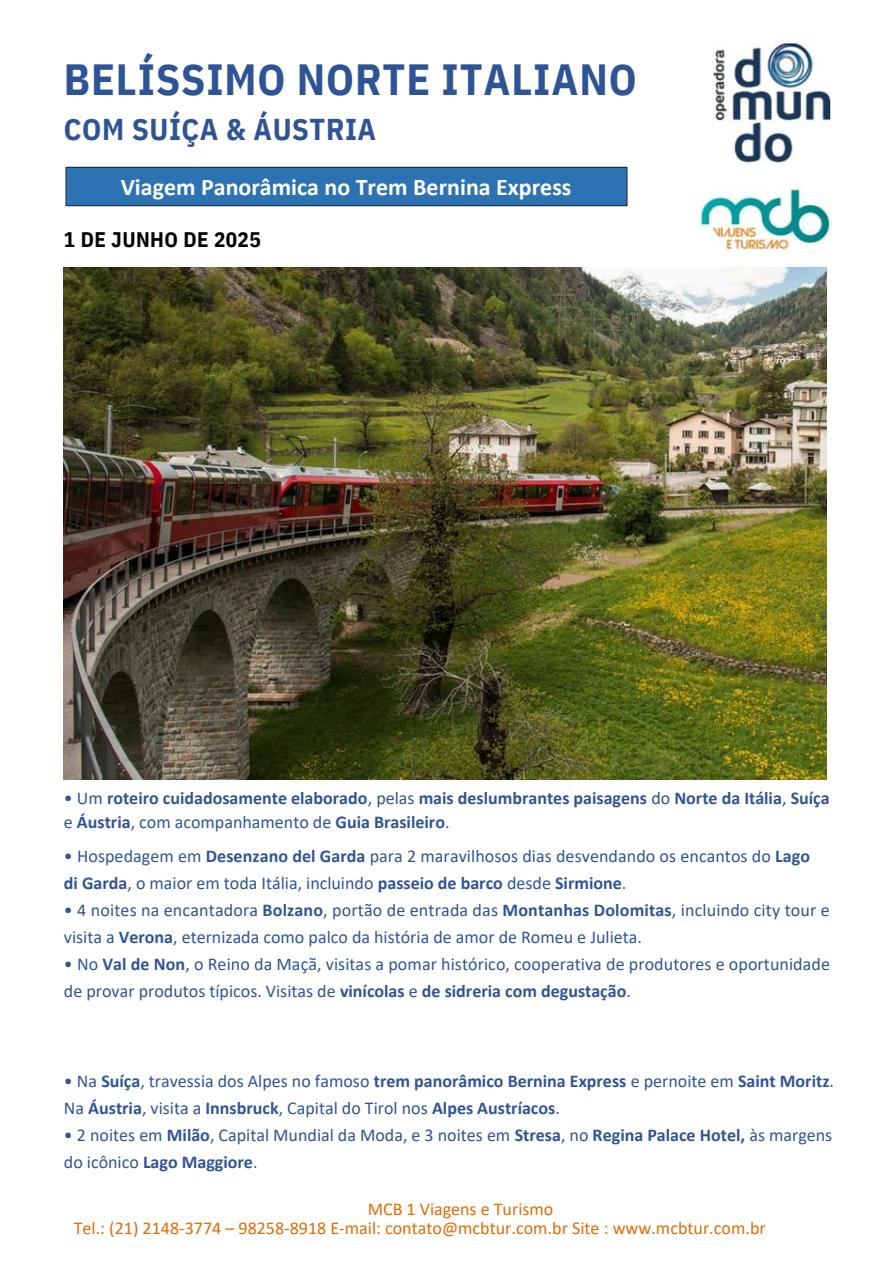
<style>
.page{position:relative;width:894px;height:1264px;background:#fff}
.page>*{position:absolute;margin:0;border:0;box-sizing:border-box;transform-origin:0 0}
.t1{font:700 43.5px "IBM Plex Sans Cond";letter-spacing:.02em;color:#2f5496}
.t2{font:700 30px "IBM Plex Sans Cond";letter-spacing:.02em;color:#2f5496}
.t3{font:700 24px "Calibri";color:#fff}
.t4{font:700 21px "IBM Plex Sans Cond";letter-spacing:.02em;color:#000}
.t5{font:18px "Calibri";letter-spacing:.005em;color:#2f5496}
.t6{font:700 18px "Calibri";color:#2f5496}
.t7{font:18px "Calibri";color:#e16b08}
.s1{font-weight:400}
.s2{font-weight:700}
</style>
<div class="page">
<img style="left:64px;top:267px;width:761px;height:512px">
<img style="left:65px;top:166px;width:563px;height:41px">
<img style="left:713px;top:42px;width:117px;height:120px">
<img style="left:689px;top:184px;width:142px;height:69px">
<h1 class="t1" style="left:64px;top:50px;width:574px">BELÍSSIMO NORTE ITALIANO</h1>
<h1 class="t2" style="left:64px;top:109px;width:314px">COM SUÍÇA &amp; ÁUSTRIA</h1>
<p class="t3" style="left:121px;top:177px;width:452px">Viagem Panorâmica no Trem Bernina Express</p>
<h2 class="t4" style="left:64px;top:226px;width:198px">1 DE JUNHO DE 2025</h2>
<p class="t6" style="left:64px;top:790px;width:767px"><span class="s1">• Um</span> roteiro cuidadosamente elaborado<span class="s1">, pelas</span> mais deslumbrantes paisagens <span class="s1">do</span> Norte da Itália<span class="s1">,</span> Suíça</p>
<p class="t5" style="left:64px;top:814px;width:387px">e <span class="s2">Áustria</span>, com acompanhamento de <span class="s2">Guia Brasileiro</span>.</p>
<p class="t5" style="left:64px;top:848px;width:747px">• Hospedagem em <span class="s2">Desenzano del Garda</span> para 2 maravilhosos dias desvendando os encantos do <span class="s2">Lago</span></p>
<p class="t5" style="left:64px;top:875px;width:564px"><span class="s2">di Garda</span>, o maior em toda Itália, incluindo <span class="s2">passeio de barco</span> desde <span class="s2">Sirmione</span>.</p>
<p class="t5" style="left:64px;top:902px;width:767px">• 4 noites na encantadora <span class="s2">Bolzano</span>, portão de entrada das <span class="s2">Montanhas Dolomitas</span>, incluindo city tour e</p>
<p class="t5" style="left:64px;top:929px;width:579px">visita a <span class="s2">Verona</span>, eternizada como palco da história de amor de Romeu e Julieta.</p>
<p class="t5" style="left:64px;top:956px;width:767px">• No <span class="s2">Val de Non</span>, o Reino da Maçã, visitas a pomar histórico, cooperativa de produtores e oportunidade</p>
<p class="t5" style="left:64px;top:983px;width:568px">de provar produtos típicos. Visitas de <span class="s2">vinícolas</span> e <span class="s2">de sidreria com degustação</span>.</p>
<p class="t6" style="left:64px;top:1073px;width:771px"><span class="s1">• Na</span> Suíça<span class="s1">, travessia dos Alpes no famoso</span> trem panorâmico Bernina Express <span class="s1">e pernoite em</span> Saint Moritz<span class="s1">.</span></p>
<p class="t6" style="left:64px;top:1100px;width:497px"><span class="s1">Na</span> Áustria<span class="s1">, visita a</span> Innsbruck<span class="s1">, Capital do Tirol nos</span> Alpes Austríacos<span class="s1">.</span></p>
<p class="t5" style="left:64px;top:1127px;width:769px">• 2 noites em <span class="s2">Milão</span>, Capital Mundial da Moda, e 3 noites em <span class="s2">Stresa</span>, no <span class="s2">Regina Palace Hotel,</span> às margens</p>
<p class="t6" style="left:64px;top:1154px;width:195px"><span class="s1">do icônico</span> Lago Maggiore<span class="s1">.</span></p>
<p class="t7" style="left:367px;top:1201px;width:187px">MCB 1 Viagens e Turismo</p>
<p class="t7" style="left:74px;top:1220px;width:693px">Tel.: (21) 2148-3774 – 98258-8918 E-mail: contato@mcbtur.com.br Site : www.mcbtur.com.br</p>
</div>
